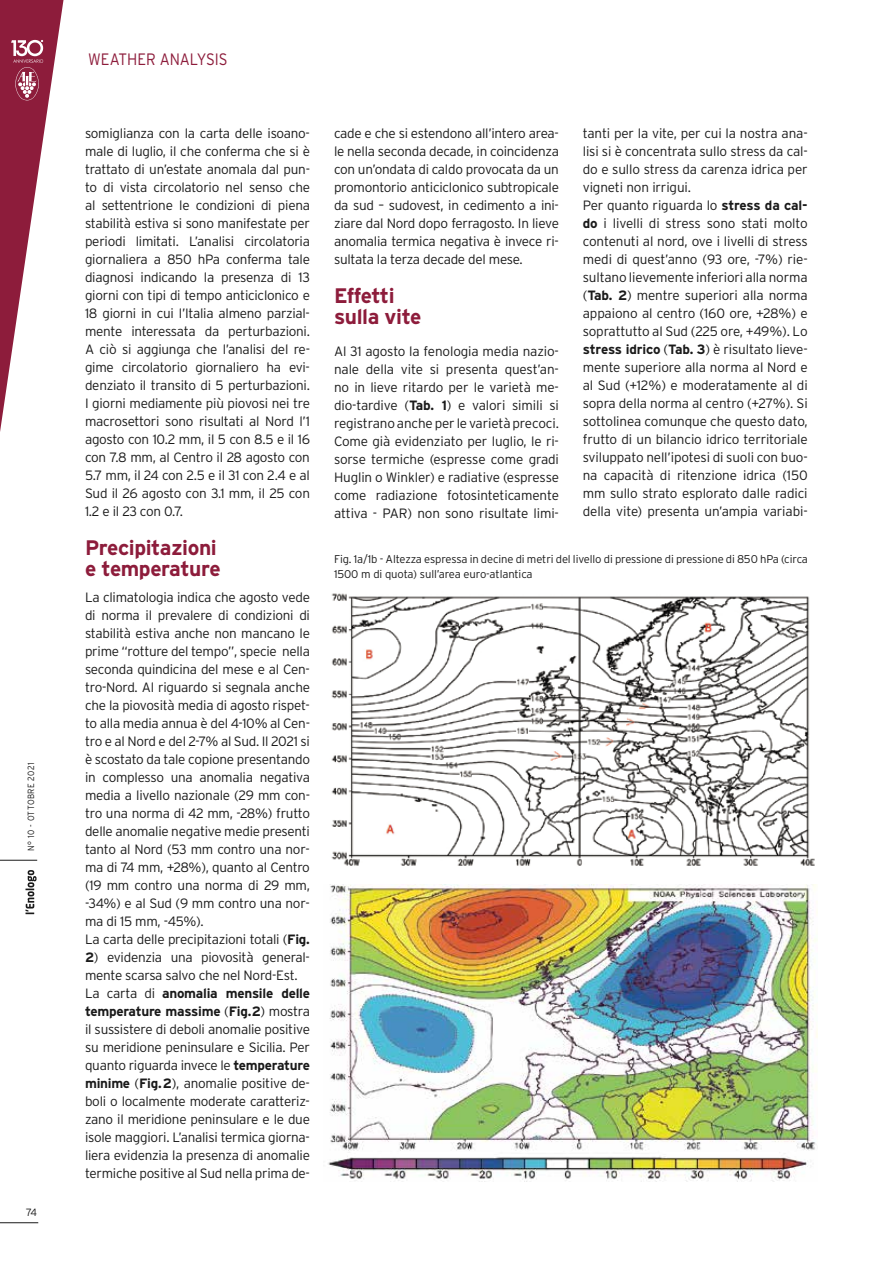
<style>
.page{position:relative;width:893px;height:1263px;background:#fff}
.page>*{position:absolute;margin:0;border:0;box-sizing:border-box;transform-origin:0 0}
.t1{font:700 21px/21px "Interstate";letter-spacing:-.02em;color:#8d1c3b}
.t2{font:300 16.5px "Interstate";letter-spacing:-.005em;color:#8d1c3b;scale:.9 1}
.t3{font:300 13.5px/18px "Interstate";letter-spacing:-.02em;color:#1a1a1a;text-align:justify}
.t4{font:300 11.25px/15px "Interstate";letter-spacing:-.01em;color:#1a1a1a}
.t5{font:300 10.5px "Interstate";color:#1a1a1a}
.t6{font:300 9px "Interstate";letter-spacing:.05em;color:#1a1a1a;scale:.9 1}
.s1{font-weight:700}
</style>
<div class="page">
<svg style="left:26px;top:870px;width:11px;height:44px"></svg>
<hr style="left:0;top:860px;width:37px;height:1px;background:#1a1a1a">
<hr style="left:0;top:1222px;width:38px;height:1px;background:#1a1a1a">
<svg style="left:0;top:0;width:64px;height:432px"></svg>
<img style="left:331px;top:593px;width:484px;height:273px">
<img style="left:328px;top:885px;width:490px;height:297px">
<p class="t6" style="left:26px;top:851px;width:99px;rotate:-90deg">N° 10 - OTTOBRE 2021</p>
<p class="t5" style="left:26px;top:1206px;width:13px">74</p>
<p class="t2" style="left:88px;top:50px;width:156px">WEATHER ANALYSIS</p>
<p class="t3" style="left:85px;top:124px;width:226px">somiglianza con la carta delle isoano&shy;male di luglio, il che conferma che si è trattato di un’estate anomala dal pun&shy;to di vista circolatorio nel senso che al settentrione le condizioni di piena stabilità estiva si sono manifestate per periodi limitati. L’analisi circolatoria giornaliera a 850 hPa conferma tale diagnosi indicando la presenza di 13 giorni con tipi di tempo anticiclonico e 18 giorni in cui l’Italia almeno parzial&shy;mente interessata da perturbazioni.<br>A ciò si aggiunga che l’analisi del re&shy;gime circolatorio giornaliero ha evi&shy;denziato il transito di 5 perturbazioni.<br>I giorni mediamente più piovosi nei tre macrosettori sono risultati al Nord l’1 agosto con 10.2 mm, il 5 con 8.5 e il 16 con 7.8 mm, al Centro il 28 agosto con 5.7 mm, il 24 con 2.5 e il 31 con 2.4 e al Sud il 26 agosto con 3.1 mm, il 25 con 1.2 e il 23 con 0.7.</p>
<h1 class="t1" style="left:85px;top:537px;width:137px">Precipitazioni e temperature</h1>
<p class="t3" style="left:85px;top:588px;width:226px;text-align:left">La climatologia indica che agosto vede di norma il prevalere di condizioni di stabilità estiva anche non mancano le prime “rotture del tempo”, specie nella seconda quindicina del mese e al Cen&shy;tro-Nord. Al riguardo si segnala anche che la piovosità media di agosto rispet&shy;to alla media annua è del 4-10% al Cen&shy;tro e al Nord e del 2-7% al Sud. Il 2021 si è scostato da tale copione presentando in complesso una anomalia negativa media a livello nazionale (29 mm con&shy;tro una norma di 42 mm, -28%) frutto delle anomalie negative medie presenti tanto al Nord (53 mm contro una nor&shy;ma di 74 mm, +28%), quanto al Centro (19 mm contro una norma di 29 mm, -34%) e al Sud (9 mm contro una nor&shy;ma di 15 mm, -45%).<br>La carta delle precipitazioni totali (<span class="s1">Fig.</span></p>
<p class="t3" style="left:85px;top:948px;width:226px;text-align:left"><span class="s1">2</span>) evidenzia una piovosità general&shy;mente scarsa salvo che nel Nord-Est.<br>La carta di <span class="s1">anomalia mensile delle temperature massime</span> (<span class="s1">Fig. 2</span>) mostra il sussistere di deboli anomalie positive su meridione peninsulare e Sicilia. Per quanto riguarda invece le <span class="s1">temperature minime</span> (<span class="s1">Fig. 2</span>), anomalie positive de&shy;boli o localmente moderate caratteriz&shy;zano il meridione peninsulare e le due isole maggiori. L’analisi termica giorna&shy;liera evidenzia la presenza di anomalie termiche positive al Sud nella prima de-</p>
<p class="t3" style="left:334px;top:124px;width:226px">cade e che si estendono all’intero area&shy;le nella seconda decade, in coincidenza con un’ondata di caldo provocata da un promontorio anticiclonico subtropicale da sud – sudovest, in cedimento a ini&shy;ziare dal Nord dopo ferragosto. In lieve anomalia termica negativa è invece ri&shy;sultata la terza decade del mese.</p>
<h1 class="t1" style="left:334px;top:285px;width:89px">Effetti sulla vite</h1>
<p class="t3" style="left:334px;top:342px;width:226px">Al 31 agosto la fenologia media nazio&shy;nale della vite si presenta quest’an&shy;no in lieve ritardo per le varietà me&shy;dio-tardive (<span class="s1">Tab. 1</span>) e valori simili si registrano anche per le varietà precoci.<br>Come già evidenziato per luglio, le ri&shy;sorse termiche (espresse come gradi Huglin o Winkler) e radiative (espresse come radiazione fotosinteticamente attiva - PAR) non sono risultate limi-</p>
<p class="t3" style="left:583px;top:124px;width:226px;text-align:left">tanti per la vite, per cui la nostra ana&shy;lisi si è concentrata sullo stress da cal&shy;do e sullo stress da carenza idrica per vigneti non irrigui.<br>Per quanto riguarda lo <span class="s1">stress da cal&shy;do</span> i livelli di stress sono stati molto contenuti al nord, ove i livelli di stress medi di quest’anno (93 ore, -7%) rie&shy;sultano lievemente inferiori alla norma (<span class="s1">Tab. 2</span>) mentre superiori alla norma appaiono al centro (160 ore, +28%) e soprattutto al Sud (225 ore, +49%). Lo <span class="s1">stress idrico</span> (<span class="s1">Tab. 3</span>) è risultato lieve&shy;mente superiore alla norma al Nord e al Sud (+12%) e moderatamente al di sopra della norma al centro (+27%). Si sottolinea comunque che questo dato, frutto di un bilancio idrico territoriale sviluppato nell’ipotesi di suoli con buo&shy;na capacità di ritenzione idrica (150 mm sullo strato esplorato dalle radici della vite) presenta un’ampia variabi-</p>
<p class="t4" style="left:334px;top:551px;width:475px">Fig. 1a/1b - Altezza espressa in decine di metri del livello di pressione di pressione di 850 hPa (circa<br>1500 m di quota) sull’area euro-atlantica</p>
</div>
